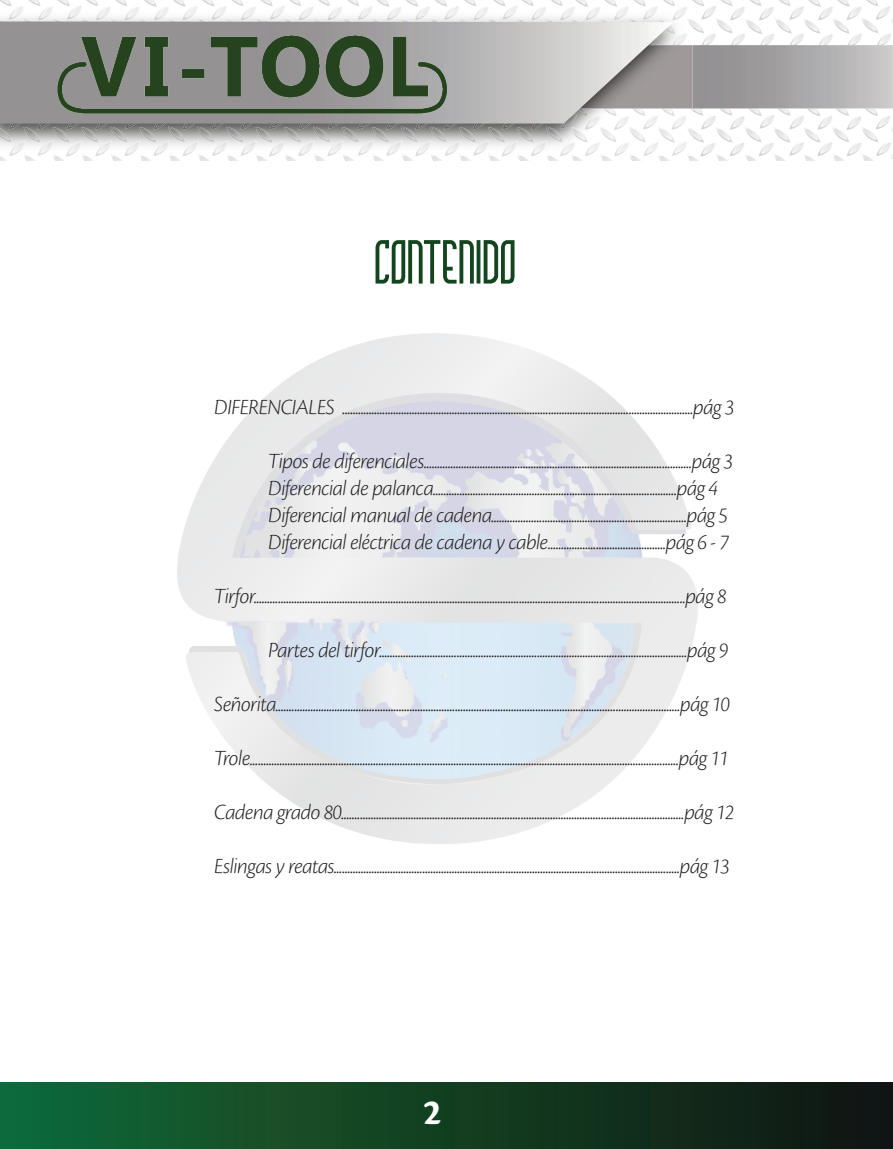
<style>
.page{position:relative;width:893px;height:1149px;background:#fff}
.page>*{position:absolute;margin:0;border:0;box-sizing:border-box;transform-origin:0 0}
.TITULO_PRODUCTO{font:58.5px "HIGHSTORIES Demo";color:#13451f}
.t1{font:37.5px "Cronos Pro Bold Capt";color:#fff}
.t2{font:22.5px "Cronos Pro Lt Subh It";letter-spacing:-.02em;color:#231f20}
</style>
<div class="page">
<img style="left:177px;top:333px;width:521px;height:511px">
<svg style="left:0;top:0;width:893px;height:161px"></svg>
<img style="left:673px;top:45px;width:19px;height:63px">
<svg style="left:0;top:21px;width:673px;height:102px"></svg>
<img style="left:51px;top:22px;width:402px;height:99px">
<div style="left:0;top:1082px;width:893px;height:66px;background:linear-gradient(to right,#126a36,#121410)"></div>
<p class="TITULO_PRODUCTO" style="left:376px;top:229px;width:143px">CONTENIDO</p>
<p class="t2" style="left:214px;top:394px;width:522px">DIFERENCIALES ...................................................................................................................................pág 3</p>
<p class="t2" style="left:268px;top:448px;width:466px">Tipos de diferenciales....................................................................................................pág 3</p>
<p class="t2" style="left:268px;top:475px;width:451px">Diferencial de palanca...........................................................................................pág 4</p>
<p class="t2" style="left:268px;top:502px;width:461px">Diferencial manual de cadena.........................................................................pág 5</p>
<p class="t2" style="left:268px;top:529px;width:462px">Diferencial eléctrica de cadena y cable............................................pág 6 - 7</p>
<p class="t2" style="left:214px;top:583px;width:514px">Tirfor.................................................................................................................................................................pág 8</p>
<p class="t2" style="left:268px;top:637px;width:462px">Partes del tirfor...................................................................................................................pág 9</p>
<p class="t2" style="left:214px;top:691px;width:517px">Señorita.......................................................................................................................................................pág 10</p>
<p class="t2" style="left:214px;top:745px;width:516px">Trole................................................................................................................................................................pág 11</p>
<p class="t2" style="left:214px;top:799px;width:521px">Cadena grado 80................................................................................................................................pág 12</p>
<p class="t2" style="left:214px;top:853px;width:517px">Eslingas y reatas.................................................................................................................................pág 13</p>
<h2 class="t1" style="left:423px;top:1090px;width:21px">2</h2>
</div>
